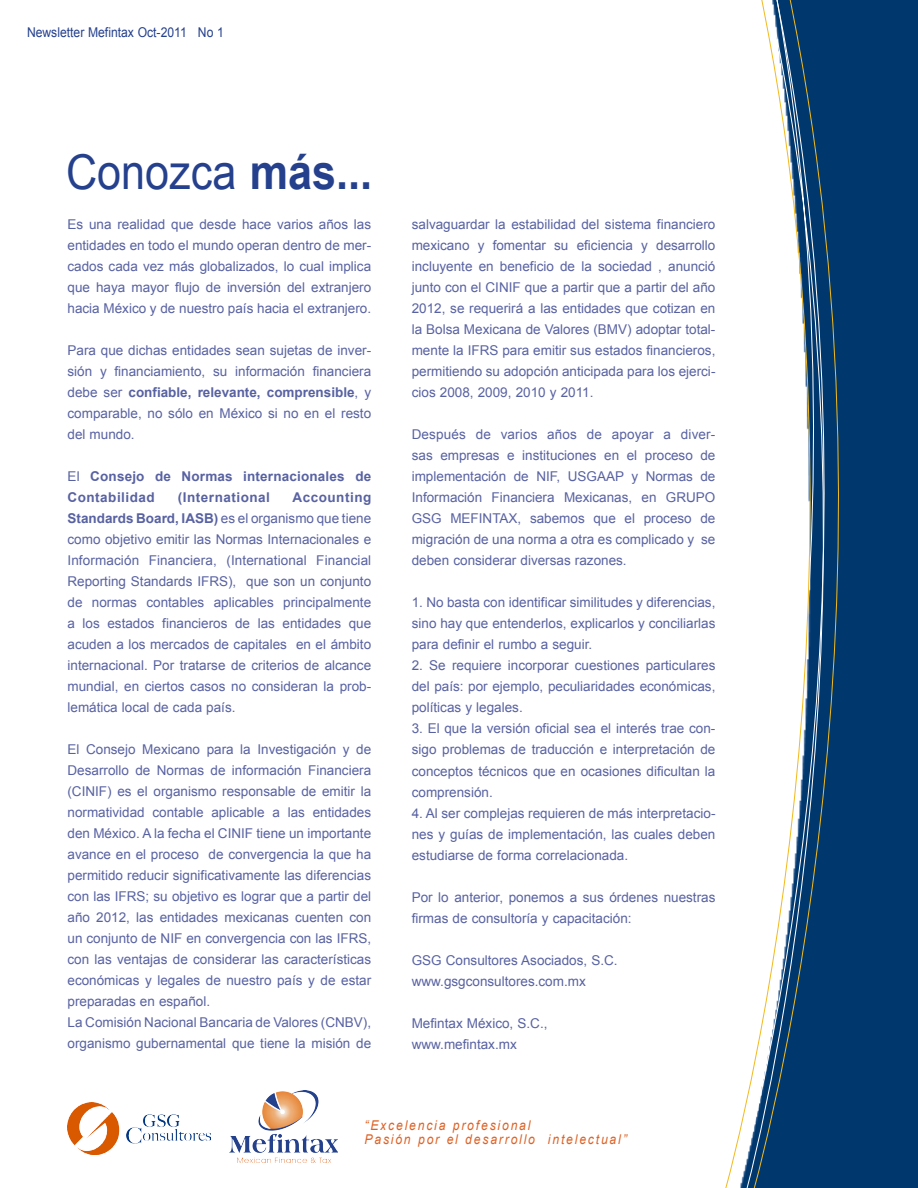
<style>
.page{position:relative;width:918px;height:1188px;background:#fff}
.page>*{position:absolute;margin:0;border:0;box-sizing:border-box;transform-origin:0 0}
.t1{font:48px "Arial";color:#25418d;scale:.9 1}
.t2{font:13.5px/21px "Arial";color:#5862a2;text-align:justify}
.t3{font:italic 13.5px/13.5px "Arial";letter-spacing:.15em;color:#de6226;scale:.9 1}
.t4{font:700 13.5px/21px "Arial";letter-spacing:.015em;color:#5862a2}
.t5{font:13.5px "Arial";color:#25418d;scale:.9 1}
.t6{font:700 13.5px "Arial";letter-spacing:.04em;color:#5862a2}
.s1{font-weight:700}
.s2{font-weight:400}
</style>
<div class="page">
<img style="left:68px;top:1103px;width:142px;height:51px">
<img style="left:230px;top:1090px;width:108px;height:72px">
<div style="left:850px;top:0;width:68px;height:1188px;background:#00386e"></div>
<svg style="left:725px;top:0;width:125px;height:1188px"></svg>
<p class="t5" style="left:27px;top:23px;width:220px">Newsletter Mefintax Oct-2011 No 1</p>
<h1 class="t1" style="left:66px;top:141px;width:342px">Conozca <span class="s1">más...</span></h1>
<p class="t2" style="left:68px;top:214px;width:305px">Es una realidad que desde hace varios años las entidades en todo el mundo operan dentro de mer&shy;cados cada vez más globalizados, lo cual implica que haya mayor flujo de inversión del extranjero hacia México y de nuestro país hacia el extranjero.</p>
<p class="t2" style="left:68px;top:340px;width:305px">Para que dichas entidades sean sujetas de inver&shy;sión y financiamiento, su información financiera debe ser <span class="s1">confiable, relevante, comprensible</span>, y comparable, no sólo en México si no en el resto del mundo.</p>
<p class="t4" style="left:68px;top:466px;width:305px"><span class="s2">El</span> Consejo de Normas internacionales de<br>Contabilidad</p>
<p class="t6" style="left:178px;top:488px;width:94px">(International</p>
<p class="t2" style="left:68px;top:487px;width:305px;text-indent:225px"><span class="s1">Accounting Standards Board, IASB)</span> es el organismo que tiene como objetivo emitir las Normas Internacionales e Información Financiera, (International Financial Reporting Standards IFRS), que son un conjunto de normas contables aplicables principalmente a los estados financieros de las entidades que acuden a los mercados de capitales en el ámbito internacional. Por tratarse de criterios de alcance mundial, en ciertos casos no consideran la prob&shy;lemática local de cada país.</p>
<p class="t2" style="left:68px;top:739px;width:305px;text-align:left">El Consejo Mexicano para la Investigación y de Desarrollo de Normas de información Financiera (CINIF) es el organismo responsable de emitir la normatividad contable aplicable a las entidades den México. A la fecha el CINIF tiene un importante avance en el proceso de convergencia la que ha permitido reducir significativamente las diferencias con las IFRS; su objetivo es lograr que a partir del año 2012, las entidades mexicanas cuenten con un conjunto de NIF en convergencia con las IFRS, con las ventajas de considerar las características económicas y legales de nuestro país y de estar preparadas en español.<br>La Comisión Nacional Bancaria de Valores (CNBV), organismo gubernamental que tiene la misión de</p>
<p class="t2" style="left:412px;top:214px;width:305px">salvaguardar la estabilidad del sistema financiero mexicano y fomentar su eficiencia y desarrollo incluyente en beneficio de la sociedad , anunció junto con el CINIF que a partir que a partir del año 2012, se requerirá a las entidades que cotizan en la Bolsa Mexicana de Valores (BMV) adoptar total&shy;mente la IFRS para emitir sus estados financieros, permitiendo su adopción anticipada para los ejerci&shy;cios 2008, 2009, 2010 y 2011.</p>
<p class="t2" style="left:412px;top:424px;width:305px">Después de varios años de apoyar a diver&shy;sas empresas e instituciones en el proceso de implementación de NIF, USGAAP y Normas de Información Financiera Mexicanas, en GRUPO GSG MEFINTAX, sabemos que el proceso de migración de una norma a otra es complicado y se deben considerar diversas razones.</p>
<p class="t2" style="left:412px;top:592px;width:305px">1. No basta con identificar similitudes y diferencias, sino hay que entenderlos, explicarlos y conciliarlas para definir el rumbo a seguir.</p>
<p class="t2" style="left:412px;top:655px;width:305px">2. Se requiere incorporar cuestiones particulares del país: por ejemplo, peculiaridades económicas, políticas y legales.</p>
<p class="t2" style="left:412px;top:718px;width:305px">3. El que la versión oficial sea el interés trae con&shy;sigo problemas de traducción e interpretación de conceptos técnicos que en ocasiones dificultan la comprensión.</p>
<p class="t2" style="left:412px;top:802px;width:305px">4. Al ser complejas requieren de más interpretacio&shy;nes y guías de implementación, las cuales deben estudiarse de forma correlacionada.</p>
<p class="t2" style="left:412px;top:886px;width:305px">Por lo anterior, ponemos a sus órdenes nuestras firmas de consultoría y capacitación:</p>
<p class="t2" style="left:412px;top:949px;width:207px">GSG Consultores Asociados, S.C. www.gsgconsultores.com.mx</p>
<p class="t2" style="left:412px;top:1012px;width:137px">Mefintax México, S.C., www.mefintax.mx</p>
<p class="t3" style="left:364px;top:1119px;width:293px">“Excelencia profesional<br>Pasión por el desarrollo intelectual”</p>
</div>
